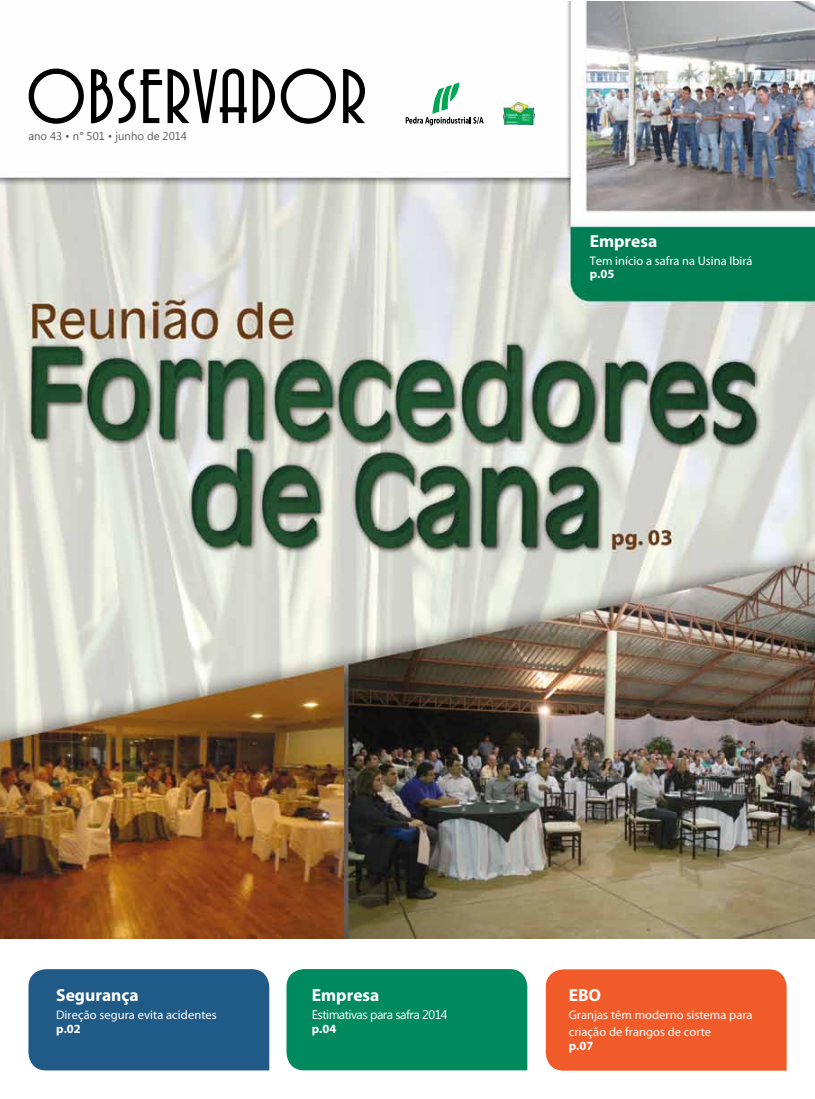
<style>
.page{position:relative;width:815px;height:1099px;background:#fff}
.page>*{position:absolute;margin:0;border:0;box-sizing:border-box;transform-origin:0 0}
.t1{font:80.75px "Avenida Let Plain";letter-spacing:.005em;color:#000}
.t2{font:700 17.5px "Myriad Pro";color:#fff}
.t3{font:12.5px/17.5px "Myriad Pro";letter-spacing:.005em;color:#fff}
.t4{font:12.5px "Segoe UI";letter-spacing:-.04em;color:#fff}
.t5{font:700 12.5px "Myriad Pro";color:#fff}
.t6{font:11.25px "Segoe UI";color:#58595b}
</style>
<div class="page">
<img style="left:0;top:1px;width:815px;height:937px">
<div style="left:28px;top:969px;width:241px;height:101px;background:#205a86"></div>
<div style="left:286px;top:969px;width:241px;height:101px;background:#008a5e"></div>
<div style="left:546px;top:969px;width:241px;height:101px;background:#f15a29"></div>
<img style="left:504px;top:102px;width:30px;height:22px">
<svg style="left:406px;top:82px;width:78px;height:43px"></svg>
<h1 class="t1" style="left:26px;top:55px;width:343px">OBSERVADOR</h1>
<p class="t6" style="left:28px;top:128px;width:160px">ano 43 • n° 501 • junho de 2014</p>
<h2 class="t2" style="left:590px;top:230px;width:69px">Empresa</h2>
<p class="t3" style="left:590px;top:251px;width:164px">Tem início a safra na Usina Ibirá</p>
<p class="t5" style="left:590px;top:266px;width:26px">p.05</p>
<h2 class="t2" style="left:56px;top:984px;width:84px">Segurança</h2>
<p class="t3" style="left:56px;top:1005px;width:162px">Direção segura evita acidentes</p>
<p class="t5" style="left:56px;top:1020px;width:26px">p.02</p>
<h2 class="t2" style="left:312px;top:984px;width:69px">Empresa</h2>
<p class="t4" style="left:312px;top:1005px;width:137px">Estimativas para safra 2014</p>
<p class="t5" style="left:312px;top:1020px;width:26px">p.04</p>
<h2 class="t2" style="left:569px;top:983px;width:34px">EBO</h2>
<p class="t3" style="left:569px;top:1005px;width:185px">Granjas têm moderno sistema para criação de frangos de corte</p>
<p class="t5" style="left:569px;top:1037px;width:26px">p.07</p>
</div>
